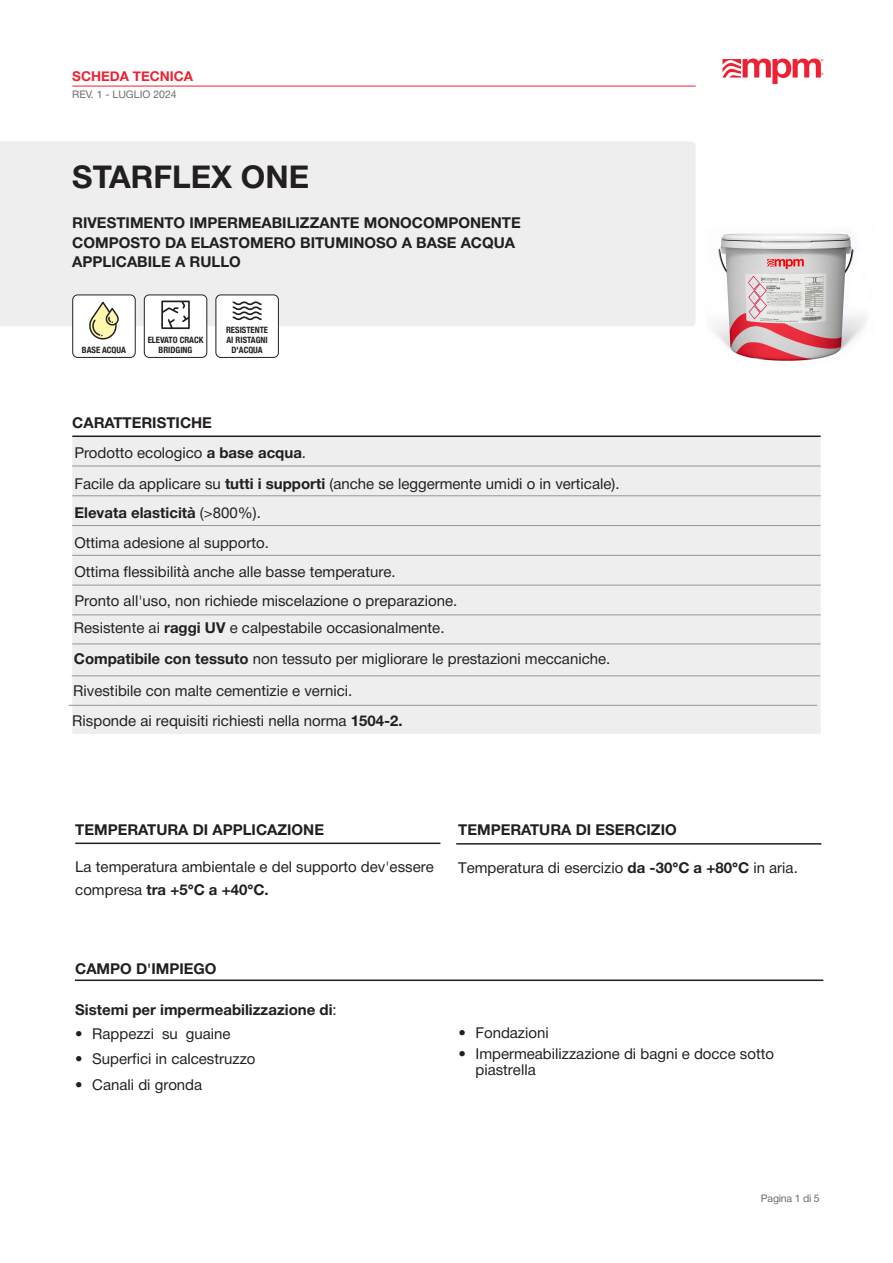
<style>
.page{position:relative;width:893px;height:1263px;background:#fff}
.page>*{position:absolute;margin:0;border:0;box-sizing:border-box;transform-origin:0 0}
.t1{font:700 31.5px "Helvetica Neue";color:#231f20}
.t2{font:15px/16.4px "Helvetica Neue";color:#231f20}
.t3{font:700 15px/20.4px "Helvetica Neue";color:#231f20}
.t4{font:700 13.5px "Helvetica Neue";color:#ed2133}
.t5{font:10.5px "Helvetica Neue";color:#6c6d70}
.t6{font:10.5px "Helvetica Neue";letter-spacing:-.02em;color:#6c6d70}
.t7{font:700 condensed 8.7px/9.6px "Helvetica Neue";color:#231f20;text-align:center}
.s1{font-weight:700}
.s2{font-weight:400}
</style>
<div class="page">
<div style="left:0;top:141px;width:696px;height:185px;background:#eeeeef"></div>
<div style="left:216px;top:295px;width:62px;height:62px;background:#fff;border-radius:5px"></div>
<div style="left:215px;top:294px;width:64px;height:64px;border:1px solid #231f20;border-radius:5px"></div>
<div style="left:73px;top:295px;width:62px;height:62px;background:#fff;border-radius:5px"></div>
<div style="left:72px;top:294px;width:64px;height:64px;border:1px solid #231f20;border-radius:5px"></div>
<div style="left:144px;top:295px;width:63px;height:62px;background:#fff;border-radius:5px"></div>
<div style="left:144px;top:294px;width:63px;height:64px;border:1px solid #231f20;border-radius:5px"></div>
<svg style="left:89px;top:302px;width:30px;height:38px"></svg>
<div style="left:72px;top:437px;width:749px;height:297px;background:#eeeeef"></div>
<hr style="left:72px;top:435px;width:749px;height:2px;background:#231f20">
<hr style="left:72px;top:466px;width:749px;height:1px;background:#939598">
<hr style="left:72px;top:495px;width:749px;height:1px;background:#939598">
<hr style="left:72px;top:525px;width:749px;height:1px;background:#939598">
<hr style="left:72px;top:555px;width:749px;height:1px;background:#939598">
<hr style="left:72px;top:585px;width:749px;height:1px;background:#939598">
<hr style="left:72px;top:615px;width:749px;height:1px;background:#939598">
<hr style="left:75px;top:979px;width:748px;height:2px;background:#231f20">
<hr style="left:75px;top:842px;width:365px;height:2px;background:#231f20">
<svg style="left:233px;top:301px;width:29px;height:19px"></svg>
<svg style="left:161px;top:301px;width:29px;height:28px"></svg>
<img style="left:712px;top:233px;width:155px;height:128px">
<hr style="left:72px;top:644px;width:749px;height:1px;background:#939598">
<hr style="left:72px;top:676px;width:748px;height:1px;background:#939598">
<hr style="left:456px;top:843px;width:365px;height:1px;background:#231f20">
<hr style="left:69px;top:705px;width:748px;height:1px;background:#939598">
<hr style="left:72px;top:86px;width:624px;height:1px;background:#ed2133">
<svg style="left:722px;top:59px;width:101px;height:25px"></svg>
<p class="t4" style="left:72px;top:66px;width:122px">SCHEDA TECNICA</p>
<p class="t5" style="left:72px;top:87px;width:106px">REV. 1 - LUGLIO 2024</p>
<p class="t1" style="left:72px;top:152px;width:238px">STARFLEX ONE</p>
<p class="t3" style="left:72px;top:212px;width:450px">RIVESTIMENTO IMPERMEABILIZZANTE MONOCOMPONENTE<br>COMPOSTO DA ELASTOMERO BITUMINOSO A BASE ACQUA</p>
<p class="t3" style="left:72px;top:252px;width:170px">APPLICABILE A RULLO</p>
<p class="t7" style="left:82px;top:344px;width:46px">BASE ACQUA</p>
<p class="t7" style="left:148px;top:334px;width:57px">ELEVATO CRACK<br>BRIDGING</p>
<p class="t7" style="left:226px;top:325px;width:44px">RESISTENTE</p>
<p class="t7" style="left:226px;top:334px;width:43px">AI RISTAGNI</p>
<p class="t7" style="left:232px;top:344px;width:33px">D'ACQUA</p>
<p class="t3" style="left:72px;top:412px;width:141px">CARATTERISTICHE</p>
<p class="t2" style="left:74px;top:446px;width:233px">Prodotto ecologico <span class="s1">a base acqua</span>.</p>
<p class="t2" style="left:74px;top:476px;width:547px">Facile da applicare su <span class="s1">tutti i supporti</span> (anche se leggermente umidi o in verticale).</p>
<p class="t3" style="left:74px;top:503px;width:188px">Elevata elasticità <span class="s2">(&gt;800%).</span></p>
<p class="t2" style="left:74px;top:535px;width:196px">Ottima adesione al supporto.</p>
<p class="t2" style="left:74px;top:565px;width:323px">Ottima flessibilità anche alle basse temperature.</p>
<p class="t2" style="left:74px;top:594px;width:384px">Pronto all'uso, non richiede miscelazione o preparazione.</p>
<p class="t2" style="left:74px;top:620px;width:372px">Resistente ai <span class="s1">raggi UV</span> e calpestabile occasionalmente.</p>
<p class="t2" style="left:73px;top:644px;width:538px;line-height:31.7px"><span class="s1">Compatibile con tessuto</span> non tessuto per migliorare le prestazioni meccaniche.<br>Rivestibile con malte cementizie e vernici.</p>
<p class="t2" style="left:72px;top:713px;width:332px">Risponde ai requisiti richiesti nella norma <span class="s1">1504-2.</span></p>
<p class="t3" style="left:75px;top:819px;width:250px">TEMPERATURA DI APPLICAZIONE</p>
<p class="t2" style="left:75px;top:857px;width:360px;line-height:22.2px">La temperatura ambientale e del supporto dev'essere compresa <span class="s1">tra +5°C a +40°C.</span></p>
<p class="t3" style="left:458px;top:820px;width:220px">TEMPERATURA DI ESERCIZIO</p>
<p class="t2" style="left:458px;top:860px;width:341px">Temperatura di esercizio <span class="s1">da -30°C a +80°C</span> in aria.</p>
<p class="t3" style="left:75px;top:958px;width:143px">CAMPO D'IMPIEGO</p>
<p class="t3" style="left:75px;top:1000px;width:263px">Sistemi per impermeabilizzazione di<span class="s2">:</span></p>
<p class="t2" style="left:75px;top:1026px;width:157px">• Rappezzi su guaine</p>
<p class="t2" style="left:75px;top:1051px;width:182px">• Superfici in calcestruzzo</p>
<p class="t2" style="left:75px;top:1077px;width:129px">• Canali di gronda</p>
<p class="t2" style="left:458px;top:1025px;width:92px">• Fondazioni</p>
<p class="t2" style="left:475px;top:1046px;width:300px;text-indent:-17px">• Impermeabilizzazione di bagni e docce sotto piastrella</p>
<p class="t6" style="left:761px;top:1190px;width:60px">Pagina 1 di 5</p>
</div>
